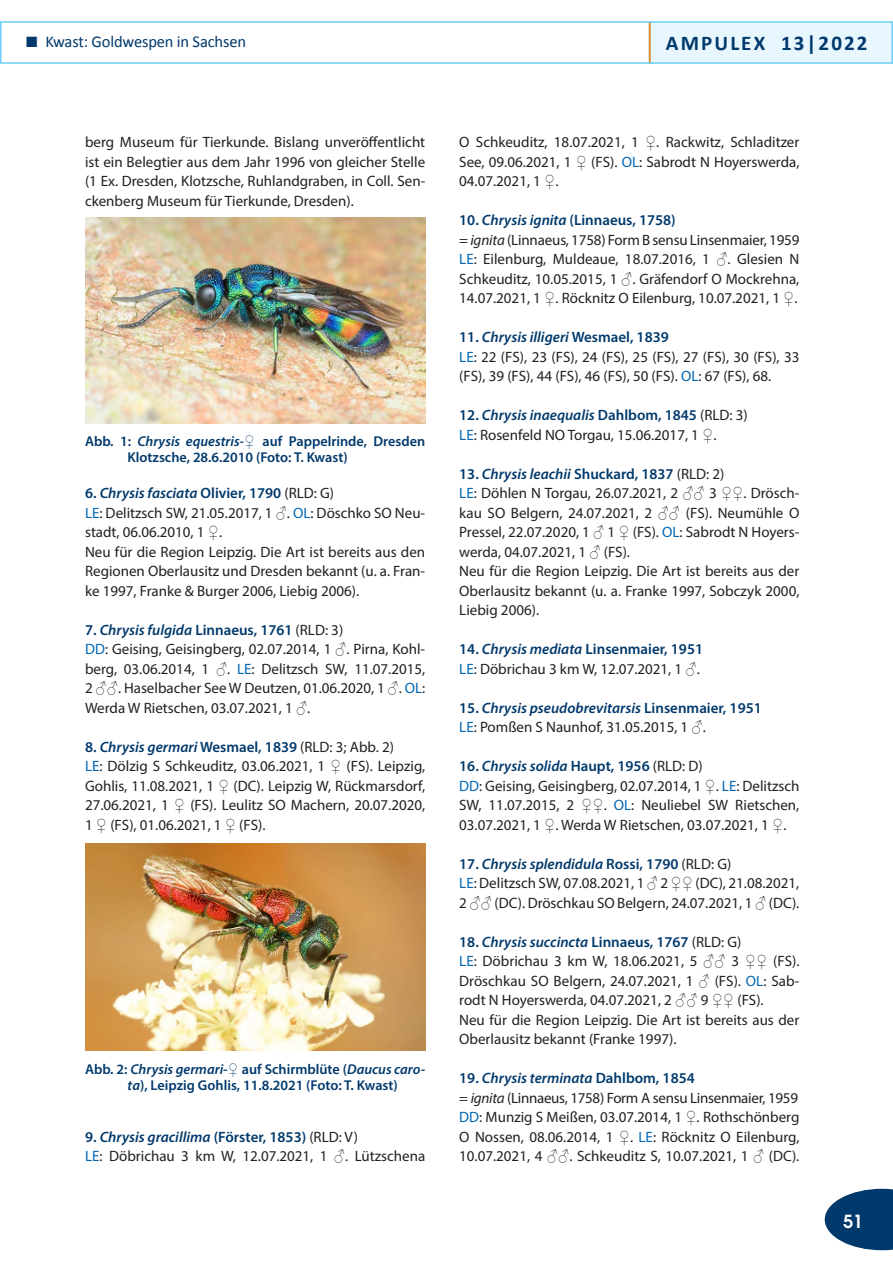
<style>
.page{position:relative;width:893px;height:1263px;background:#fff}
.page>*{position:absolute;margin:0;border:0;box-sizing:border-box;transform-origin:0 0}
.t1{font:700 21px "Calibri";letter-spacing:.1em;color:#00396c}
.t2{font:600 18px "Avant Garde";color:#fff}
.t3{font:16.5px "Calibri";letter-spacing:-.01em;color:#00396c}
.t4{font:15px/19.5px "Myriad Pro";color:#231f20}
.t5{font:600 14.25px/16.5px "Myriad Pro";color:#00396c}
.s1{font-style:italic}
.s2{font-family:"Times New Roman";font-weight:400}
.s3{font-weight:600;color:#00396c}
.s4{font-weight:600;font-style:italic;color:#00396c}
.s5{color:#0066b3}
.s6{font-family:"Times New Roman"}
</style>
<div class="page">
<div style="left:0;top:21px;width:653px;height:43px;border:2px solid #6ecff6"></div>
<div style="left:649px;top:21px;width:244px;height:43px;background:#e8f6fe;border:2px solid #6ecff6"></div>
<svg style="left:825px;top:1189px;width:68px;height:61px"></svg>
<hr style="left:649px;top:23px;width:2px;height:39px;background:#e28726">
<img style="left:85px;top:218px;width:340px;height:205px">
<img style="left:85px;top:843px;width:340px;height:207px">
<p class="t3" style="left:46px;top:31px;width:202px">Kwast: Goldwespen in Sachsen</p>
<p class="t4" style="left:85px;top:132px;width:342px;text-align:justify">berg Museum für Tierkunde. Bislang unveröffentlicht ist ein Belegtier aus dem Jahr 1996 von gleicher Stelle (1 Ex. Dresden, Klotzsche, Ruhlandgraben, in Coll. Sen&shy;ckenberg Museum für Tierkunde, Dresden).</p>
<p class="t5" style="left:128px;top:432px;width:299px;text-indent:-43px">Abb. 1: <span class="s1">Chrysis equestris-</span><span class="s2">♀</span> auf Pappelrinde, Dresden<br>Klotzsche, 28.6.2010 (Foto: T. Kwast)</p>
<p class="t4" style="left:85px;top:483px;width:342px"><span class="s3">6.</span> <span class="s4">Chrysis fasciata</span> <span class="s3">Olivier, 1790</span> (RLD: G)<br><span class="s5">LE</span>: Delitzsch SW, 21.05.2017, 1 <span class="s6">♂</span>. <span class="s5">OL</span>: Döschko SO Neu&shy;stadt, 06.06.2010, 1 <span class="s6">♀</span>.<br>Neu für die Region Leipzig. Die Art ist bereits aus den Regionen Oberlausitz und Dresden bekannt (u. a. Fran&shy;ke 1997, Franke &amp; Burger 2006, Liebig 2006).</p>
<p class="t4" style="left:85px;top:620px;width:342px"><span class="s3">7.</span> <span class="s4">Chrysis fulgida</span> <span class="s3">Linnaeus, 1761</span> (RLD: 3)<br><span class="s5">DD</span>: Geising, Geisingberg, 02.07.2014, 1 <span class="s6">♂</span>. Pirna, Kohl&shy;berg, 03.06.2014, 1 <span class="s6">♂</span>. <span class="s5">LE</span>: Delitzsch SW, 11.07.2015, 2 <span class="s6">♂♂</span>. Haselbacher See W Deutzen, 01.06.2020, 1 <span class="s6">♂</span>. <span class="s5">OL</span>:<br>Werda W Rietschen, 03.07.2021, 1 <span class="s6">♂</span>.</p>
<p class="t4" style="left:85px;top:737px;width:342px"><span class="s3">8.</span> <span class="s4">Chrysis germari</span> <span class="s3">Wesmael, 1839</span> (RLD: 3; Abb. 2)<br><span class="s5">LE</span>: Dölzig S Schkeuditz, 03.06.2021, 1 <span class="s6">♀</span> (FS). Leipzig, Gohlis, 11.08.2021, 1 <span class="s6">♀</span> (DC). Leipzig W, Rückmarsdorf, 27.06.2021, 1 <span class="s6">♀</span> (FS). Leulitz SO Machern, 20.07.2020, 1 <span class="s6">♀</span> (FS), 01.06.2021, 1 <span class="s6">♀</span> (FS).</p>
<p class="t5" style="left:128px;top:1060px;width:299px;text-indent:-43px">Abb. 2: <span class="s1">Chrysis germari-</span><span class="s2">♀</span> auf Schirmblüte (<span class="s1">Daucus caro&shy;ta</span>), Leipzig Gohlis, 11.8.2021 (Foto: T. Kwast)</p>
<p class="t4" style="left:85px;top:1127px;width:342px"><span class="s3">9.</span> <span class="s4">Chrysis gracillima</span> <span class="s3">(Förster, 1853)</span> (RLD: V)<br><span class="s5">LE</span>: Döbrichau 3 km W, 12.07.2021, 1 <span class="s6">♂</span>. Lützschena</p>
<h1 class="t1" style="left:666px;top:29px;width:203px">AMPULEX 13|2022</h1>
<p class="t4" style="left:459px;top:132px;width:342px;text-align:justify">O Schkeuditz, 18.07.2021, 1 <span class="s6">♀</span>. Rackwitz, Schladitzer See, 09.06.2021, 1 <span class="s6">♀</span> (FS). <span class="s5">OL</span>: Sabrodt N Hoyerswerda, 04.07.2021, 1 <span class="s6">♀</span>.</p>
<p class="t4" style="left:459px;top:210px;width:342px"><span class="s3">10.</span> <span class="s4">Chrysis ignita</span> <span class="s3">(Linnaeus, 1758)<br></span>= <span class="s1">ignita</span> (Linnaeus, 1758) Form B sensu Linsenmaier, 1959<br><span class="s5">LE</span>: Eilenburg, Muldeaue, 18.07.2016, 1 <span class="s6">♂</span>. Glesien N Schkeuditz, 10.05.2015, 1 <span class="s6">♂</span>. Gräfendorf O Mockrehna, 14.07.2021, 1 <span class="s6">♀</span>. Röcknitz O Eilenburg, 10.07.2021, 1 <span class="s6">♀</span>.</p>
<p class="t4" style="left:459px;top:327px;width:342px"><span class="s3">11.</span> <span class="s4">Chrysis illigeri</span> <span class="s3">Wesmael, 1839<br></span><span class="s5">LE</span>: 22 (FS), 23 (FS), 24 (FS), 25 (FS), 27 (FS), 30 (FS), 33 (FS), 39 (FS), 44 (FS), 46 (FS), 50 (FS). <span class="s5">OL</span>: 67 (FS), 68.</p>
<p class="t4" style="left:459px;top:405px;width:290px"><span class="s3">12.</span> <span class="s4">Chrysis inaequalis</span> <span class="s3">Dahlbom, 1845</span> (RLD: 3)<br><span class="s5">LE</span>: Rosenfeld NO Torgau, 15.06.2017, 1 <span class="s6">♀</span>.</p>
<p class="t4" style="left:459px;top:464px;width:342px"><span class="s3">13.</span> <span class="s4">Chrysis leachii</span> <span class="s3">Shuckard, 1837</span> (RLD: 2)<br><span class="s5">LE</span>: Döhlen N Torgau, 26.07.2021, 2 <span class="s6">♂♂</span> 3 <span class="s6">♀♀</span>. Drösch&shy;kau SO Belgern, 24.07.2021, 2 <span class="s6">♂♂</span> (FS). Neumühle O Pressel, 22.07.2020, 1 <span class="s6">♂</span> 1 <span class="s6">♀</span> (FS). <span class="s5">OL</span>: Sabrodt N Hoyers&shy;werda, 04.07.2021, 1 <span class="s6">♂</span> (FS).<br>Neu für die Region Leipzig. Die Art ist bereits aus der Oberlausitz bekannt (u. a. Franke 1997, Sobczyk 2000, Liebig 2006).</p>
<p class="t4" style="left:459px;top:639px;width:245px"><span class="s3">14.</span> <span class="s4">Chrysis mediata</span> <span class="s3">Linsenmaier, 1951<br></span><span class="s5">LE</span>: Döbrichau 3 km W, 12.07.2021, 1 <span class="s6">♂</span>.</p>
<p class="t4" style="left:459px;top:698px;width:304px"><span class="s3">15.</span> <span class="s4">Chrysis pseudobrevitarsis</span> <span class="s3">Linsenmaier, 1951<br></span><span class="s5">LE</span>: Pomßen S Naunhof, 31.05.2015, 1 <span class="s6">♂</span>.</p>
<p class="t4" style="left:459px;top:756px;width:342px"><span class="s3">16.</span> <span class="s4">Chrysis solida</span> <span class="s3">Haupt, 1956</span> (RLD: D)<br><span class="s5">DD</span>: Geising, Geisingberg, 02.07.2014, 1 <span class="s6">♀</span>. <span class="s5">LE</span>: Delitzsch SW, 11.07.2015, 2 <span class="s6">♀♀</span>. <span class="s5">OL</span>: Neuliebel SW Rietschen, 03.07.2021, 1 <span class="s6">♀</span>. Werda W Rietschen, 03.07.2021, 1 <span class="s6">♀</span>.</p>
<p class="t4" style="left:459px;top:854px;width:342px"><span class="s3">17.</span> <span class="s4">Chrysis splendidula</span> <span class="s3">Rossi, 1790</span> (RLD: G)<br><span class="s5">LE</span>: Delitzsch SW, 07.08.2021, 1 <span class="s6">♂</span> 2 <span class="s6">♀♀</span> (DC), 21.08.2021,<br>2 <span class="s6">♂♂</span> (DC). Dröschkau SO Belgern, 24.07.2021, 1 <span class="s6">♂</span> (DC).</p>
<p class="t4" style="left:459px;top:932px;width:342px"><span class="s3">18.</span> <span class="s4">Chrysis succincta</span> <span class="s3">Linnaeus, 1767</span> (RLD: G)<br><span class="s5">LE</span>: Döbrichau 3 km W, 18.06.2021, 5 <span class="s6">♂♂</span> 3 <span class="s6">♀♀</span> (FS).<br>Dröschkau SO Belgern, 24.07.2021, 1 <span class="s6">♂</span> (FS). <span class="s5">OL</span>: Sab&shy;rodt N Hoyerswerda, 04.07.2021, 2 <span class="s6">♂♂</span> 9 <span class="s6">♀♀</span> (FS).<br>Neu für die Region Leipzig. Die Art ist bereits aus der Oberlausitz bekannt (Franke 1997).</p>
<p class="t4" style="left:459px;top:1068px;width:342px"><span class="s3">19.</span> <span class="s4">Chrysis terminata</span> <span class="s3">Dahlbom, 1854<br></span>= <span class="s1">ignita</span> (Linnaeus, 1758) Form A sensu Linsenmaier, 1959<br><span class="s5">DD</span>: Munzig S Meißen, 03.07.2014, 1 <span class="s6">♀</span>. Rothschönberg O Nossen, 08.06.2014, 1 <span class="s6">♀</span>. <span class="s5">LE</span>: Röcknitz O Eilenburg, 10.07.2021, 4 <span class="s6">♂♂</span>. Schkeuditz S, 10.07.2021, 1 <span class="s6">♂</span> (DC).</p>
<p class="t2" style="left:843px;top:1209px;width:22px">51</p>
</div>
